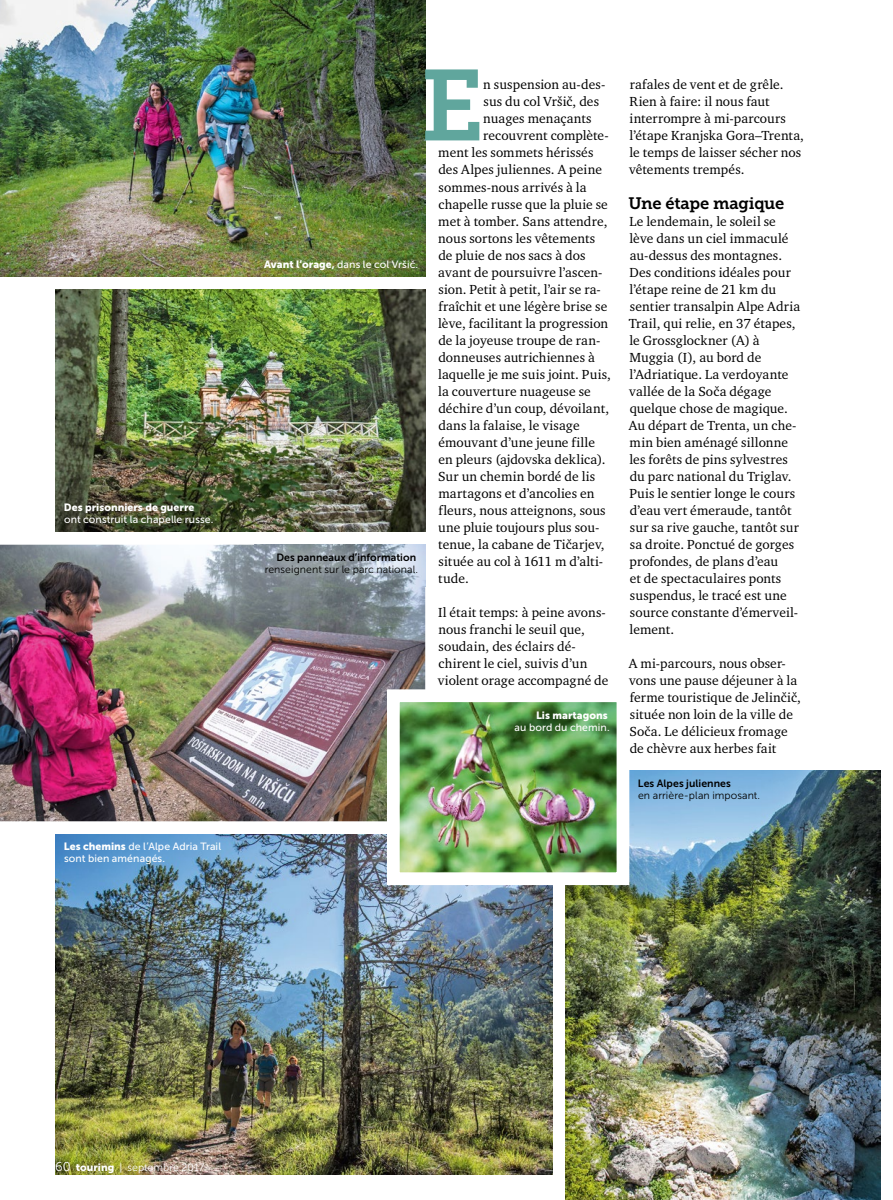
<style>
.page{position:relative;width:893px;height:1200px;background:#fff}
.page>*{position:absolute;margin:0;border:0;box-sizing:border-box;transform-origin:0 0}
.t1{font:99.9px "Museo Slab 700";color:#60a69d}
.t2{font:16.5px "Museo Slab 700";letter-spacing:-.02em;color:#000}
.t3{font:13.5px/17px "Charter ITC Pro";letter-spacing:.005em;color:#000}
.t4{font:10.5px/12px "Museo Sans 500";letter-spacing:.01em;color:#fff}
.t5{font:10.5px "Museo Sans 300";letter-spacing:.005em;color:#000}
.t6{font:10.5px "Museo Sans 700";letter-spacing:.005em;color:#000}
.t7{font:10.5px "Museo Sans 900";color:#fff}
.t8{font:10.5px "Museo Sans 300";letter-spacing:.005em;color:#fff}
.s1{font-family:"Museo Sans 900"}
.s2{font-size:12.75px}
</style>
<div class="page">
<img style="left:0;top:0;width:425px;height:276px">
<img style="left:55px;top:289px;width:370px;height:243px">
<img style="left:0;top:544px;width:425px;height:277px">
<img style="left:55px;top:834px;width:498px;height:340px">
<img style="left:566px;top:770px;width:314px;height:429px">
<img style="left:401px;top:703px;width:214px;height:167px">
<div style="left:387px;top:689px;width:242px;height:195px;border:13px solid #fff"></div>
<img style="left:425px;top:544px;width:1px;height:42px">
<img style="left:254px;top:544px;width:171px;height:42px">
<p class="t7" style="left:64px;top:501px;width:132px">Des prisonniers de guerre</p>
<p class="t4" style="left:64px;top:513px;width:151px">ont construit la chapelle russe.</p>
<p class="t4" style="left:64px;top:840px;width:159px"><span class="s1">Les chemins</span> de l’Alpe Adria Trail sont bien aménagés.</p>
<h1 class="t1" style="left:420px;top:49px;width:65px">E</h1>
<p class="t3" style="left:483px;top:76px;width:124px">n suspension au-des-</p>
<p class="t3" style="left:484px;top:93px;width:117px">sus du col Vršič, des</p>
<p class="t3" style="left:483px;top:110px;width:110px">nuages menaçants</p>
<p class="t3" style="left:483px;top:127px;width:127px">recouvrent complète-</p>
<p class="t3" style="left:438px;top:144px;width:157px">ment les sommets hérissés</p>
<p class="t3" style="left:438px;top:161px;width:165px">des Alpes juliennes. A peine</p>
<p class="t3" style="left:439px;top:178px;width:150px">sommes-nous arrivés à la</p>
<p class="t3" style="left:438px;top:195px;width:171px">chapelle russe que la pluie se</p>
<p class="t3" style="left:438px;top:212px;width:171px">met à tomber. Sans attendre,</p>
<p class="t3" style="left:438px;top:229px;width:158px">nous sortons les vêtements</p>
<p class="t3" style="left:438px;top:246px;width:149px">de pluie de nos sacs à dos</p>
<p class="t3" style="left:438px;top:263px;width:166px">avant de poursuivre l’ascen-</p>
<p class="t3" style="left:439px;top:280px;width:164px">sion. Petit à petit, l’air se ra-</p>
<p class="t3" style="left:438px;top:297px;width:170px">fraîchit et une légère brise se</p>
<p class="t3" style="left:438px;top:314px;width:172px">lève, facilitant la progression</p>
<p class="t3" style="left:438px;top:331px;width:163px">de la joyeuse troupe de ran-</p>
<p class="t3" style="left:438px;top:348px;width:158px">donneuses autrichiennes à</p>
<p class="t3" style="left:438px;top:365px;width:174px">laquelle je me suis joint. Puis,</p>
<p class="t3" style="left:438px;top:382px;width:154px">la couverture nuageuse se</p>
<p class="t3" style="left:438px;top:399px;width:172px">déchire d’un coup, dévoilant,</p>
<p class="t3" style="left:438px;top:416px;width:143px">dans la falaise, le visage</p>
<p class="t3" style="left:438px;top:433px;width:158px">émouvant d’une jeune fille</p>
<p class="t3" style="left:438px;top:450px;width:169px">en pleurs (ajdovska deklica).</p>
<p class="t3" style="left:438px;top:467px;width:158px">Sur un chemin bordé de lis</p>
<p class="t3" style="left:438px;top:484px;width:158px">martagons et d’ancolies en</p>
<p class="t3" style="left:438px;top:501px;width:169px">fleurs, nous atteignons, sous</p>
<p class="t3" style="left:438px;top:518px;width:163px">une pluie toujours plus sou-</p>
<p class="t3" style="left:438px;top:535px;width:168px">tenue, la cabane de Tičarjev,</p>
<p class="t3" style="left:439px;top:552px;width:166px">située au col à 1611 m d’alti-</p>
<p class="t3" style="left:438px;top:569px;width:32px">tude.</p>
<p class="t3" style="left:438px;top:603px;width:172px">Il était temps: à peine avons&shy;nous franchi le seuil que, soudain, des éclairs dé&shy;chirent le ciel, suivis d’un violent orage accompagné de</p>
<p class="t4" style="left:264px;top:258px;width:156px"><span class="s1">Avant l’orage,</span> dans le col Vršič.</p>
<p class="t6" style="left:276px;top:551px;width:141px">Des panneaux d’information</p>
<p class="t5" style="left:265px;top:563px;width:155px">renseignent sur le parc national.</p>
<p class="t7" style="left:536px;top:708px;width:73px">Lis martagons</p>
<p class="t4" style="left:515px;top:720px;width:97px">au bord du chemin.</p>
<p class="t3" style="left:629px;top:76px;width:176px">rafales de vent et de grêle.<br>Rien à faire: il nous faut interrompre à mi-parcours l’étape Kranjska Gora–Trenta, le temps de laisser sécher nos vêtements trempés.</p>
<p class="t2" style="left:628px;top:193px;width:157px">Une étape magique</p>
<p class="t3" style="left:629px;top:212px;width:173px">Le lendemain, le soleil se lève dans un ciel immaculé au-dessus des montagnes.<br>Des conditions idéales pour l’étape reine de 21 km du sentier transalpin Alpe Adria<br>Trail, qui relie, en 37 étapes, le Grossglockner (A) à<br>Muggia (I), au bord de l’Adriatique. La verdoyante vallée de la Soča dégage quelque chose de magique.<br>Au départ de Trenta, un che&shy;min bien aménagé sillonne les forêts de pins sylvestres du parc national du Triglav.<br>Puis le sentier longe le cours d’eau vert émeraude, tantôt sur sa rive gauche, tantôt sur sa droite. Ponctué de gorges profondes, de plans d’eau<br>et de spectaculaires ponts suspendus, le tracé est une source constante d’émerveil&shy;lement.</p>
<p class="t3" style="left:629px;top:654px;width:174px">A mi-parcours, nous obser&shy;vons une pause déjeuner à la ferme touristique de Jelinčič, située non loin de la ville de<br>Soča. Le délicieux fromage de chèvre aux herbes fait</p>
<p class="t6" style="left:638px;top:777px;width:95px">Les Alpes juliennes</p>
<p class="t5" style="left:638px;top:789px;width:124px">en arrière-plan imposant.</p>
<p class="t8" style="left:55px;top:1161px;width:151px"><span class="s2">60</span> <span class="s1">touring</span> | septembre 2017</p>
</div>
